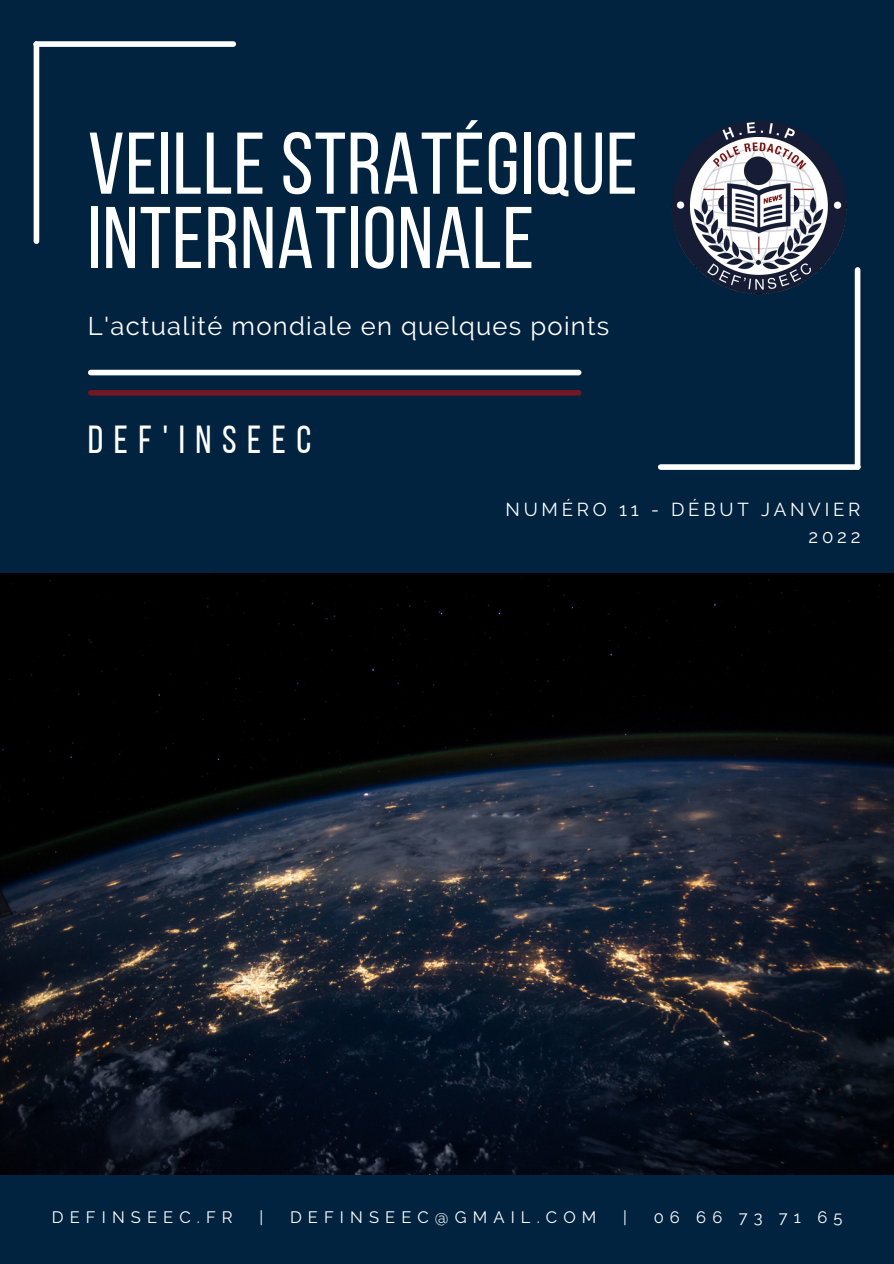
<style>
.page{position:relative;width:894px;height:1264px;background:#fff}
.page>*{position:absolute;margin:0;border:0;box-sizing:border-box;transform-origin:0 0}
.t1{font:87.3px/74.2px "Bebas Neue";letter-spacing:.01em;color:#fff}
.t2{font:39px "Bebas Neue";letter-spacing:.27em;color:#fff}
.t3{font:25.5px "Raleway";letter-spacing:.05em;color:#fff}
.t4{font:18.75px/27px "Raleway";letter-spacing:.2em;color:#fff;text-align:right}
.t5{font:16.5px "Raleway";letter-spacing:.37em;color:#fff}
</style>
<div class="page">
<div style="left:0;top:0;width:893px;height:1263px;background:#01233f"></div>
<img style="left:0;top:573px;width:893px;height:601px">
<img style="left:671px;top:120px;width:175px;height:175px;border-radius:50%">
<div style="left:91px;top:390px;width:487px;height:5px;background:#711823"></div>
<div style="left:91px;top:370px;width:487px;height:5px;background:#fff"></div>
<div style="left:34px;top:44px;width:5px;height:197px;background:#fff"></div>
<div style="left:36px;top:41px;width:197px;height:6px;background:#fff"></div>
<div style="left:854px;top:270px;width:6px;height:197px;background:#fff"></div>
<div style="left:660px;top:464px;width:197px;height:6px;background:#fff"></div>
<p class="t1" style="left:88px;top:135px;width:551px">VEILLE STRATÉGIQUE<br>INTERNATIONALE</p>
<p class="t3" style="left:88px;top:311px;width:523px">L'actualité mondiale en quelques points</p>
<p class="t2" style="left:88px;top:424px;width:225px">DEF'INSEEC</p>
<p class="t4" style="left:505px;top:496px;width:356px">NUMÉRO 11 - DÉBUT JANVIER<br>2022</p>
<p class="t5" style="left:52px;top:1207px;width:182px">DEFINSEEC.FR</p>
<p class="t5" style="left:259px;top:1207px;width:5px">|</p>
<p class="t5" style="left:290px;top:1207px;width:308px">DEFINSEEC@GMAIL.COM</p>
<p class="t5" style="left:623px;top:1207px;width:5px">|</p>
<p class="t5" style="left:653px;top:1207px;width:190px">06 66 73 71 65</p>
</div>
